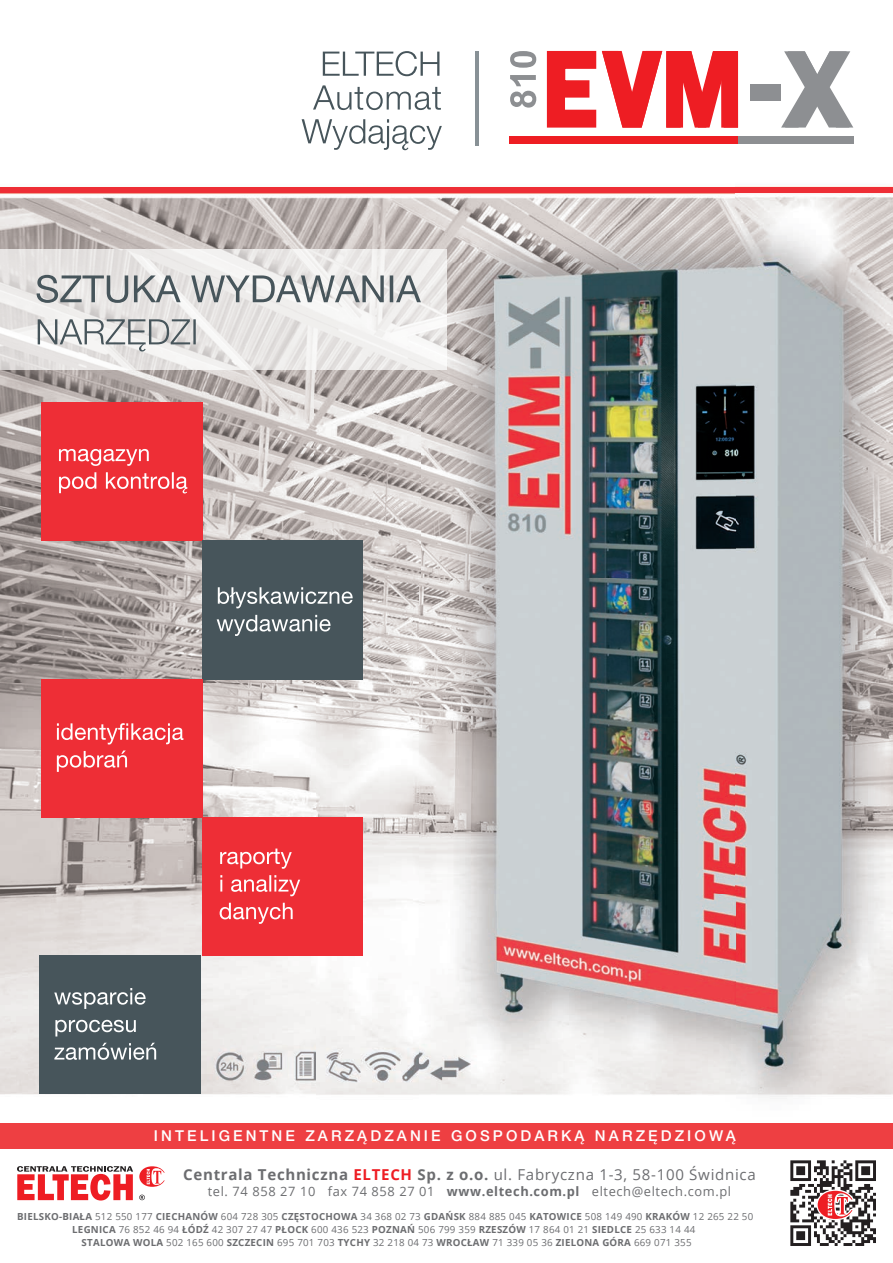
<style>
.page{position:relative;width:893px;height:1263px;background:#fff}
.page>*{position:absolute;margin:0;border:0;box-sizing:border-box;transform-origin:0 0}
.t1{font:15px "Open Sans";letter-spacing:.045em;color:#6c6d70}
.t2{font:500 15px "Helvetica Neue LT Pro";letter-spacing:.205em;color:#fff}
.t3{font:12.9px "Open Sans";letter-spacing:.045em;color:#6c6d70}
.t4{font:9.75px/12.9px "Open Sans";letter-spacing:.025em;color:#6c6d70;text-align:center}
.s1{font-weight:700}
.s2{font-weight:700;color:#ee1d23}
</style>
<div class="page">
<img style="left:0;top:119px;width:367px;height:130px">
<img style="left:367px;top:51px;width:368px;height:212px">
<img style="left:735px;top:186px;width:158px;height:963px">
<img style="left:421px;top:263px;width:315px;height:886px">
<img style="left:0;top:369px;width:421px;height:832px">
<img style="left:0;top:249px;width:446px;height:120px">
<div style="left:0;top:187px;width:893px;height:6px;background:#ee2e36"></div>
<div style="left:41px;top:403px;width:161px;height:138px;background:#ee2e36"></div>
<img style="left:59px;top:449px;width:125px;height:40px">
<div style="left:202px;top:541px;width:161px;height:138px;background:#47555b"></div>
<img style="left:218px;top:587px;width:135px;height:44px">
<div style="left:41px;top:679px;width:161px;height:138px;background:#ee2e36"></div>
<img style="left:57px;top:723px;width:126px;height:21px">
<div style="left:202px;top:817px;width:161px;height:139px;background:#ee2e36"></div>
<img style="left:220px;top:848px;width:78px;height:46px">
<div style="left:40px;top:956px;width:161px;height:138px;background:#47555b"></div>
<img style="left:54px;top:988px;width:92px;height:44px">
<img style="left:302px;top:51px;width:139px;height:93px">
<img style="left:476px;top:51px;width:2px;height:95px">
<img style="left:37px;top:275px;width:384px;height:76px">
<svg style="left:17px;top:1166px;width:116px;height:34px"></svg>
<svg style="left:139px;top:1194px;width:6px;height:6px"></svg>
<svg style="left:139px;top:1166px;width:26px;height:21px"></svg>
<div style="left:0;top:1123px;width:893px;height:25px;background:#ee3f42"></div>
<svg style="left:790px;top:1160px;width:86px;height:86px"></svg>
<div style="left:497px;top:41px;width:369px;height:112px;background:#fff"></div>
<svg style="left:546px;top:50px;width:193px;height:78px"></svg>
<div style="left:751px;top:84px;width:30px;height:16px;background:#8d8f92"></div>
<div style="left:729px;top:136px;width:124px;height:8px;background:#8d8f92"></div>
<div style="left:509px;top:136px;width:229px;height:8px;background:#ee1d23"></div>
<svg style="left:781px;top:51px;width:72px;height:77px"></svg>
<svg style="left:510px;top:75px;width:26px;height:33px"></svg>
<svg style="left:510px;top:51px;width:26px;height:17px"></svg>
<h1 class="t2" style="left:154px;top:1127px;width:584px">INTELIGENTNE ZARZĄDZANIE GOSPODARKĄ NARZĘDZIOWĄ</h1>
<h1 class="t1" style="left:183px;top:1164px;width:574px"><span class="s1">Centrala Techniczna</span> <span class="s2">ELTECH</span> <span class="s1">Sp. z o.o.</span> ul. Fabryczna 1-3, 58-100 Świdnica</h1>
<h2 class="t3" style="left:208px;top:1182px;width:525px">tel. 74 858 27 10 fax 74 858 27 01 <span class="s1">www.eltech.com.pl</span> eltech@eltech.com.pl</h2>
<p class="t4" style="left:17px;top:1210px;width:738px"><span class="s1">BIELSKO-BIAŁA</span> 512 550 177 <span class="s1">CIECHANÓW</span> 604 728 305 <span class="s1">CZĘSTOCHOWA</span> 34 368 02 73 <span class="s1">GDAŃSK</span> 884 885 045 <span class="s1">KATOWICE</span> 508 149 490 <span class="s1">KRAKÓW</span> 12 265 22 50<br><span class="s1">LEGNICA</span> 76 852 46 94 <span class="s1">ŁÓDŹ</span> 42 307 27 47 <span class="s1">PŁOCK</span> 600 436 523 <span class="s1">POZNAŃ</span> 506 799 359 <span class="s1">RZESZÓW</span> 17 864 01 21 <span class="s1">SIEDLCE</span> 25 633 14 44<br><span class="s1">STALOWA WOLA</span> 502 165 600 <span class="s1">SZCZECIN</span> 695 701 703 <span class="s1">TYCHY</span> 32 218 04 73 <span class="s1">WROCŁAW</span> 71 339 05 36 <span class="s1">ZIELONA GÓRA</span> 669 071 355</p>
</div>
